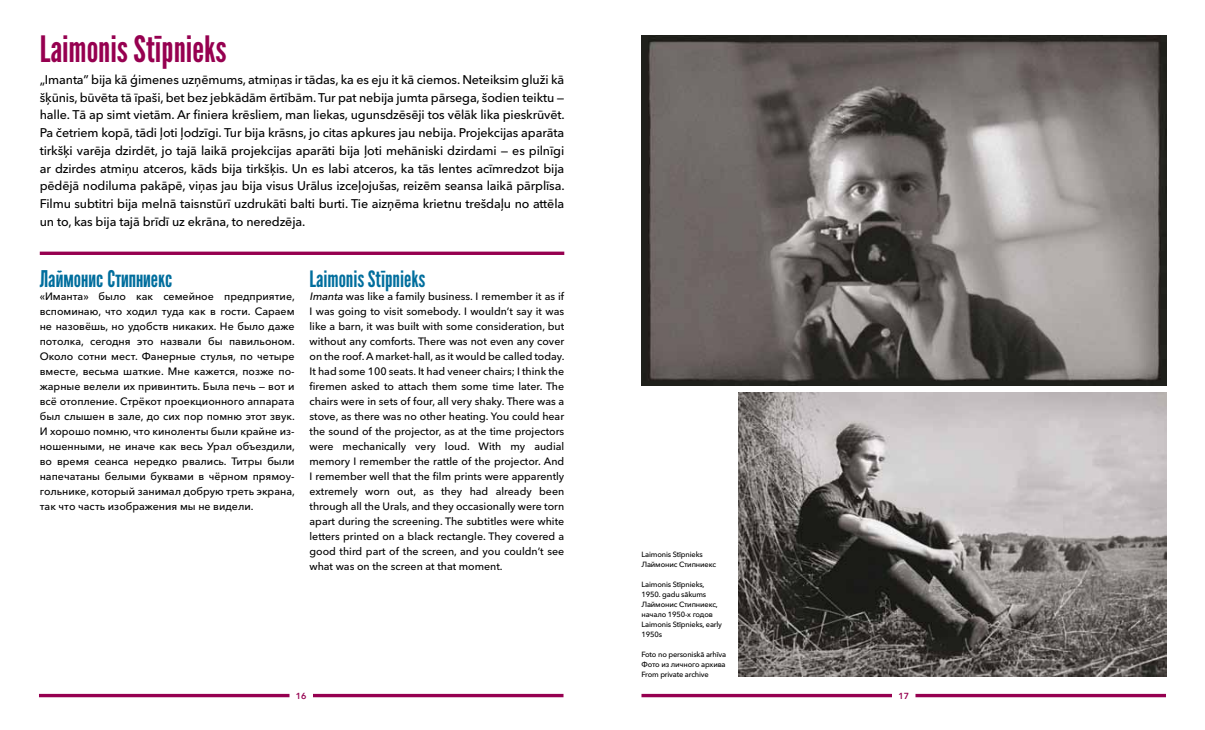
<style>
.page{position:relative;width:1205px;height:730px;background:#fff}
.page>*{position:absolute;margin:0;border:0;box-sizing:border-box;transform-origin:0 0}
.t1{font:36.25px "League Gothic";color:#960050}
.t2{font:22.5px "League Gothic";color:#006e9d}
.t3{font:22.5px "League Gothic";color:#006e9d}
.t4{font:500 12.5px/17.8px "Avenir Next Cyr";letter-spacing:-.01em;color:#000;text-align:justify}
.t5{font:500 10.62px/15px "Avenir Next Cyr";color:#000;text-align:justify}
.t6{font:600 8.75px "Avenir Next LT Pro";color:#960050}
.t7{font:500 7.5px/10px "Avenir Next Cyr";letter-spacing:-.02em;color:#000}
.s1{font-style:italic}
</style>
<div class="page">
<hr style="left:39px;top:694px;width:250px;height:3px;background:#960050">
<hr style="left:313px;top:694px;width:250px;height:3px;background:#960050">
<hr style="left:641px;top:694px;width:251px;height:3px;background:#960050">
<hr style="left:915px;top:694px;width:251px;height:3px;background:#960050">
<img style="left:641px;top:35px;width:525px;height:351px">
<img style="left:738px;top:392px;width:428px;height:285px">
<hr style="left:40px;top:252px;width:524px;height:3px;background:#960050">
<h1 class="t1" style="left:40px;top:28px;width:188px">Laimonis Stīpnieks</h1>
<p class="t4" style="left:40px;top:71px;width:526px">„Imanta” bija kā ģimenes uzņēmums, atmiņas ir tādas, ka es eju it kā ciemos. Neteiksim gluži kā šķūnis, būvēta tā īpaši, bet bez jebkādām ērtībām. Tur pat nebija jumta pārsega, šodien teiktu — halle. Tā ap simt vietām. Ar finiera krēsliem, man liekas, ugunsdzēsēji tos vēlāk lika pieskrūvēt.<br>Pa četriem kopā, tādi ļoti ļodzīgi. Tur bija krāsns, jo citas apkures jau nebija. Projekcijas aparāta tirkšķi varēja dzirdēt, jo tajā laikā projekcijas aparāti bija ļoti mehāniski dzirdami — es pilnīgi ar dzirdes atmiņu atceros, kāds bija tirkšķis. Un es labi atceros, ka tās lentes acīmredzot bija pēdējā nodiluma pakāpē, viņas jau bija visus Urālus izceļojušas, reizēm seansa laikā pārplīsa.<br>Filmu subtitri bija melnā taisnstūrī uzdrukāti balti burti. Tie aizņēma krietnu trešdaļu no attēla un to, kas bija tajā brīdī uz ekrāna, to neredzēja.</p>
<h2 class="t2" style="left:40px;top:266px;width:134px">Лаймонис Стипниекс</h2>
<p class="t5" style="left:40px;top:289px;width:257px">«Иманта» было как семейное предприятие, вспоминаю, что ходил туда как в гости. Сараем не назовёшь, но удобств никаких. Не было даже потолка, сегодня это назвали бы павильоном.<br>Около сотни мест. Фанерные стулья, по четыре вместе, весьма шаткие. Мне кажется, позже по&shy;жарные велели их привинтить. Была печь — вот и всё отопление. Стрёкот проекционного аппарата был слышен в зале, до сих пор помню этот звук.<br>И хорошо помню, что киноленты были крайне из&shy;ношенными, не иначе как весь Урал объездили, во время сеанса нередко рвались. Титры были напечатаны белыми буквами в чёрном прямоу&shy;гольнике, который занимал добрую треть экрана, так что часть изображения мы не видели.</p>
<h2 class="t3" style="left:309px;top:266px;width:117px">Laimonis Stīpnieks</h2>
<p class="t5" style="left:309px;top:289px;width:257px"><span class="s1">Imanta</span> was like a family business. I remember it as if I was going to visit somebody. I wouldn’t say it was like a barn, it was built with some consideration, but without any comforts. There was not even any cover on the roof. A market-hall, as it would be called today.<br>It had some 100 seats. It had veneer chairs; I think the firemen asked to attach them some time later. The chairs were in sets of four, all very shaky. There was a stove, as there was no other heating. You could hear the sound of the projector, as at the time projectors were mechanically very loud. With my audial memory I remember the rattle of the projector. And I remember well that the film prints were apparently extremely worn out, as they had already been through all the Urals, and they occasionally were torn apart during the screening. The subtitles were white letters printed on a black rectangle. They covered a good third part of the screen, and you couldn’t see what was on the screen at that moment.</p>
<p class="t7" style="left:641px;top:549px;width:76px">Laimonis Stīpnieks<br>Лаймонис Стипниекс</p>
<p class="t7" style="left:641px;top:579px;width:82px">Laimonis Stīpnieks,<br>1950. gadu sākums<br>Лаймонис Стипниекс, начало 1950-х годов<br>Laimonis Stīpnieks, early<br>1950s</p>
<p class="t7" style="left:641px;top:649px;width:86px;text-align:justify">Foto no personiskā arhīva Фото из личного архива From private archive</p>
<p class="t6" style="left:296px;top:690px;width:12px">16</p>
<p class="t6" style="left:898px;top:690px;width:12px">17</p>
</div>
